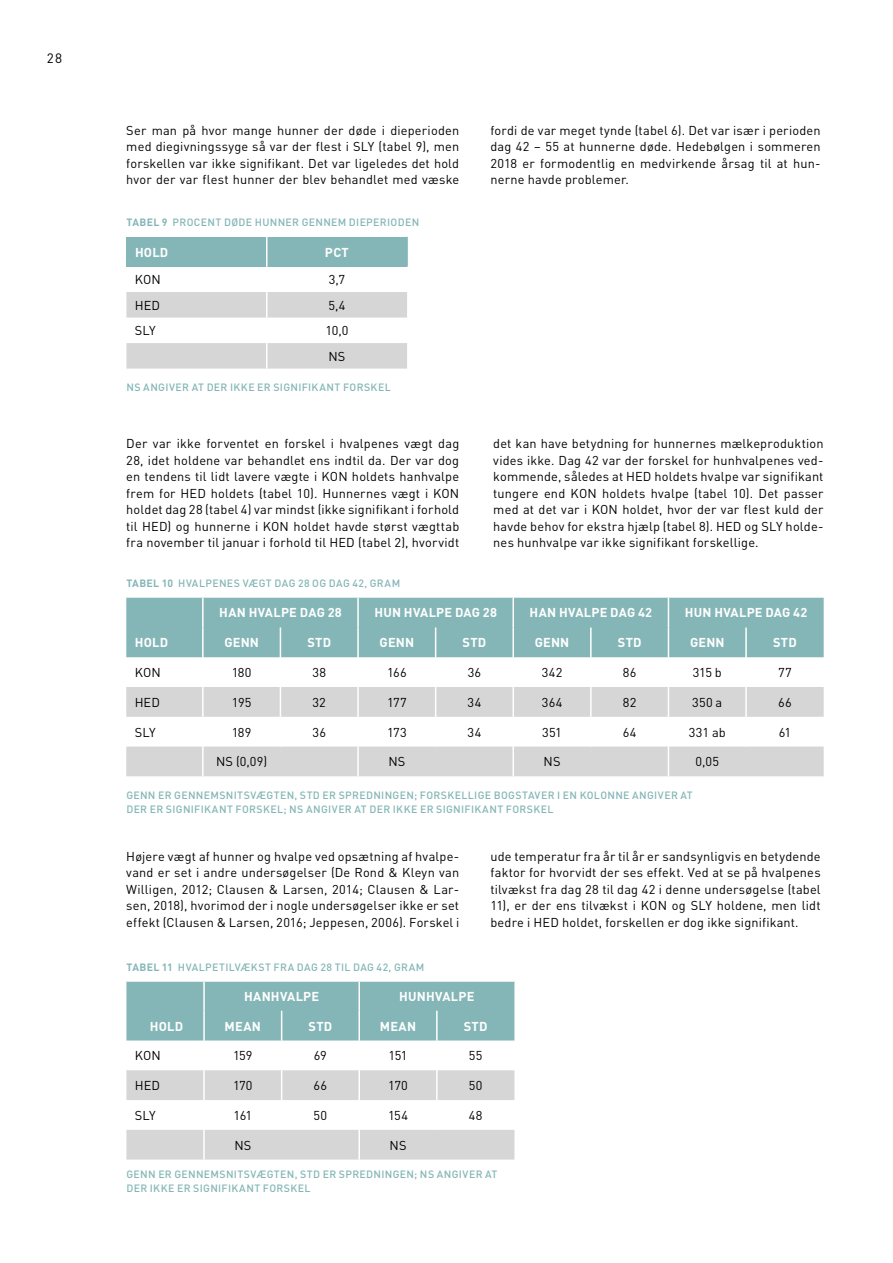
<style>
.page{position:relative;width:893px;height:1263px;background:#fff}
.page>*{position:absolute;margin:0;border:0;box-sizing:border-box;transform-origin:0 0}
.t1{font:13.5px "DIN Pro";color:#000}
.t2{font:12.75px/16.5px "DIN Pro";letter-spacing:.015em;color:#000;text-align:justify}
.t3{font:700 12.75px "DIN Pro";letter-spacing:.015em;color:#fff}
.t4{font:500 10.5px/14.2px "DIN Pro";letter-spacing:.03em;color:#85b6b7}
.s1{font-weight:700}
</style>
<div class="page">
<svg style="left:126px;top:687px;width:698px;height:89px;fill:#d6d6d6"></svg>
<div style="left:126px;top:598px;width:698px;height:59px;background:#85b6b7"></div>
<hr style="left:202px;top:627px;width:2px;height:30px;background:#fff">
<hr style="left:280px;top:627px;width:1px;height:30px;background:#fff">
<hr style="left:357px;top:627px;width:2px;height:30px;background:#fff">
<hr style="left:435px;top:627px;width:1px;height:30px;background:#fff">
<hr style="left:512px;top:627px;width:2px;height:30px;background:#fff">
<hr style="left:590px;top:627px;width:2px;height:30px;background:#fff">
<hr style="left:668px;top:627px;width:1px;height:30px;background:#fff">
<hr style="left:745px;top:627px;width:2px;height:30px;background:#fff">
<hr style="left:202px;top:687px;width:2px;height:30px;background:#fff">
<hr style="left:280px;top:687px;width:1px;height:30px;background:#fff">
<hr style="left:357px;top:687px;width:2px;height:30px;background:#fff">
<hr style="left:435px;top:687px;width:1px;height:30px;background:#fff">
<hr style="left:512px;top:687px;width:2px;height:30px;background:#fff">
<hr style="left:590px;top:687px;width:2px;height:30px;background:#fff">
<hr style="left:668px;top:687px;width:1px;height:30px;background:#fff">
<hr style="left:745px;top:687px;width:2px;height:30px;background:#fff">
<hr style="left:202px;top:717px;width:2px;height:29px;background:#fff">
<svg style="left:280px;top:717px;width:1px;height:29px"></svg>
<hr style="left:357px;top:717px;width:2px;height:29px;background:#fff">
<svg style="left:435px;top:717px;width:1px;height:29px"></svg>
<hr style="left:512px;top:717px;width:2px;height:29px;background:#fff">
<hr style="left:590px;top:717px;width:2px;height:29px;background:#fff">
<svg style="left:668px;top:717px;width:1px;height:29px"></svg>
<hr style="left:745px;top:717px;width:2px;height:29px;background:#fff">
<hr style="left:202px;top:746px;width:2px;height:30px;background:#fff">
<hr style="left:357px;top:746px;width:2px;height:30px;background:#fff">
<hr style="left:512px;top:746px;width:2px;height:30px;background:#fff">
<hr style="left:668px;top:746px;width:1px;height:30px;background:#fff">
<svg style="left:126px;top:1070px;width:388px;height:89px"></svg>
<div style="left:126px;top:982px;width:388px;height:58px;background:#85b6b7"></div>
<hr style="left:358px;top:1011px;width:2px;height:29px;background:#fff">
<hr style="left:436px;top:1011px;width:2px;height:29px;background:#fff">
<hr style="left:203px;top:1070px;width:2px;height:30px;background:#fff">
<hr style="left:281px;top:1070px;width:1px;height:30px;background:#fff">
<hr style="left:358px;top:1070px;width:2px;height:30px;background:#fff">
<hr style="left:436px;top:1070px;width:2px;height:30px;background:#fff">
<hr style="left:203px;top:1100px;width:2px;height:30px;background:#fff">
<hr style="left:281px;top:1100px;width:1px;height:30px;background:#fff">
<hr style="left:358px;top:1100px;width:2px;height:30px;background:#fff">
<hr style="left:436px;top:1100px;width:2px;height:30px;background:#fff">
<hr style="left:203px;top:1130px;width:2px;height:29px;background:#fff">
<hr style="left:358px;top:1130px;width:2px;height:29px;background:#fff">
<div style="left:126px;top:237px;width:141px;height:30px;background:#85b6b7"></div>
<div style="left:267px;top:237px;width:140px;height:30px;background:#85b6b7"></div>
<svg style="left:126px;top:292px;width:281px;height:77px"></svg>
<hr style="left:266px;top:237px;width:1px;height:30px;background:#fff">
<hr style="left:406px;top:237px;width:2px;height:30px;background:#85b6b7">
<p class="t1" style="left:47px;top:48px;width:17px">28</p>
<p class="t2" style="left:126px;top:121px;width:334px">Ser man på hvor mange hunner der døde i dieperioden med diegivningssyge så var der flest i SLY (tabel 9), men forskellen var ikke signifikant. Det var ligeledes det hold hvor der var flest hunner der blev behandlet med væske</p>
<p class="t2" style="left:490px;top:121px;width:332px">fordi de var meget tynde (tabel 6). Det var især i perioden dag 42 – 55 at hunnerne døde. Hedebølgen i sommeren 2018 er formodentlig en medvirkende årsag til at hun&shy;nerne havde problemer.</p>
<p class="t4" style="left:126px;top:213px;width:294px"><span class="s1">TABEL 9</span> PROCENT DØDE HUNNER GENNEM DIEPERIODEN</p>
<p class="t3" style="left:135px;top:241px;width:35px">HOLD</p>
<p class="t3" style="left:325px;top:241px;width:25px">PCT</p>
<p class="t2" style="left:135px;top:270px;width:27px">KON</p>
<p class="t2" style="left:329px;top:270px;width:18px">3,7</p>
<p class="t2" style="left:135px;top:296px;width:27px">HED</p>
<p class="t2" style="left:328px;top:296px;width:19px">5,4</p>
<p class="t2" style="left:135px;top:321px;width:22px">SLY</p>
<p class="t2" style="left:325px;top:317px;width:25px;line-height:25.5px">10,0<br>NS</p>
<p class="t4" style="left:126px;top:379px;width:266px">NS ANGIVER AT DER IKKE ER SIGNIFIKANT FORSKEL</p>
<p class="t2" style="left:126px;top:434px;width:334px">Der var ikke forventet en forskel i hvalpenes vægt dag 28, idet holdene var behandlet ens indtil da. Der var dog en tendens til lidt lavere vægte i KON holdets hanhvalpe frem for HED holdets (tabel 10). Hunnernes vægt i KON holdet dag 28 (tabel 4) var mindst (ikke signifikant i forhold til HED) og hunnerne i KON holdet havde størst vægttab fra november til januar i forhold til HED (tabel 2), hvorvidt</p>
<p class="t4" style="left:126px;top:575px;width:275px"><span class="s1">TABEL 10</span> HVALPENES VÆGT DAG 28 OG DAG 42, GRAM</p>
<p class="t2" style="left:493px;top:434px;width:332px">det kan have betydning for hunnernes mælkeproduktion vides ikke. Dag 42 var der forskel for hunhvalpenes ved&shy;kommende, således at HED holdets hvalpe var signifikant tungere end KON holdets hvalpe (tabel 10). Det passer med at det var i KON holdet, hvor der var flest kuld der havde behov for ekstra hjælp (tabel 8). HED og SLY holde&shy;nes hunhvalpe var ikke signifikant forskellige.</p>
<p class="t3" style="left:219px;top:602px;width:124px">HAN HVALPE DAG 28</p>
<p class="t3" style="left:374px;top:602px;width:124px">HUN HVALPE DAG 28</p>
<p class="t3" style="left:530px;top:602px;width:124px">HAN HVALPE DAG 42</p>
<p class="t3" style="left:685px;top:602px;width:124px">HUN HVALPE DAG 42</p>
<p class="t3" style="left:135px;top:632px;width:35px">HOLD</p>
<p class="t3" style="left:224px;top:632px;width:36px">GENN</p>
<p class="t3" style="left:307px;top:632px;width:25px">STD</p>
<p class="t3" style="left:380px;top:632px;width:36px">GENN</p>
<p class="t3" style="left:463px;top:632px;width:25px">STD</p>
<p class="t3" style="left:535px;top:632px;width:36px">GENN</p>
<p class="t3" style="left:618px;top:632px;width:25px">STD</p>
<p class="t3" style="left:690px;top:632px;width:36px">GENN</p>
<p class="t3" style="left:773px;top:632px;width:25px">STD</p>
<p class="t2" style="left:135px;top:663px;width:27px">KON</p>
<p class="t2" style="left:232px;top:663px;width:21px">180</p>
<p class="t2" style="left:312px;top:663px;width:15px">38</p>
<p class="t2" style="left:387px;top:663px;width:21px">166</p>
<p class="t2" style="left:468px;top:663px;width:15px">36</p>
<p class="t2" style="left:542px;top:663px;width:22px">342</p>
<p class="t2" style="left:623px;top:663px;width:15px">86</p>
<p class="t2" style="left:693px;top:663px;width:31px">315 b</p>
<p class="t2" style="left:778px;top:663px;width:15px">77</p>
<p class="t2" style="left:135px;top:693px;width:27px">HED</p>
<p class="t2" style="left:232px;top:693px;width:21px">195</p>
<p class="t2" style="left:312px;top:693px;width:15px">32</p>
<p class="t2" style="left:387px;top:693px;width:21px">177</p>
<p class="t2" style="left:468px;top:693px;width:15px">34</p>
<p class="t2" style="left:542px;top:693px;width:22px">364</p>
<p class="t2" style="left:623px;top:693px;width:15px">82</p>
<p class="t2" style="left:692px;top:693px;width:32px">350 a</p>
<p class="t2" style="left:778px;top:693px;width:15px">66</p>
<p class="t2" style="left:135px;top:722px;width:22px">SLY</p>
<p class="t2" style="left:232px;top:722px;width:21px">189</p>
<p class="t2" style="left:312px;top:722px;width:15px">36</p>
<p class="t2" style="left:387px;top:722px;width:21px">173</p>
<p class="t2" style="left:468px;top:722px;width:15px">34</p>
<p class="t2" style="left:542px;top:722px;width:21px">351</p>
<p class="t2" style="left:623px;top:722px;width:15px">64</p>
<p class="t2" style="left:689px;top:722px;width:38px">331 ab</p>
<p class="t2" style="left:779px;top:722px;width:14px">61</p>
<p class="t2" style="left:216px;top:752px;width:53px">NS (0,09)</p>
<p class="t2" style="left:388px;top:752px;width:18px">NS</p>
<p class="t2" style="left:544px;top:752px;width:18px">NS</p>
<p class="t2" style="left:695px;top:752px;width:25px">0,05</p>
<p class="t4" style="left:126px;top:786px;width:568px">GENN ER GENNEMSNITSVÆGTEN, STD ER SPREDNINGEN; FORSKELLIGE BOGSTAVER I EN KOLONNE ANGIVER AT<br>DER ER SIGNIFIKANT FORSKEL; NS ANGIVER AT DER IKKE ER SIGNIFIKANT FORSKEL</p>
<p class="t2" style="left:126px;top:847px;width:334px">Højere vægt af hunner og hvalpe ved opsætning af hvalpe&shy;vand er set i andre undersøgelser (De Rond &amp; Kleyn van Willigen, 2012; Clausen &amp; Larsen, 2014; Clausen &amp; Lar&shy;sen, 2018), hvorimod der i nogle undersøgelser ikke er set effekt (Clausen &amp; Larsen, 2016; Jeppesen, 2006). Forskel i</p>
<p class="t2" style="left:490px;top:847px;width:332px">ude temperatur fra år til år er sandsynligvis en betydende faktor for hvorvidt der ses effekt. Ved at se på hvalpenes tilvækst fra dag 28 til dag 42 i denne undersøgelse (tabel 11), er der ens tilvækst i KON og SLY holdene, men lidt bedre i HED holdet, forskellen er dog ikke signifikant.</p>
<p class="t4" style="left:126px;top:959px;width:299px"><span class="s1">TABEL 11</span> HVALPETILVÆKST FRA DAG 28 TIL DAG 42, GRAM</p>
<p class="t3" style="left:244px;top:985px;width:77px">HANHVALPE</p>
<p class="t3" style="left:399px;top:985px;width:77px">HUNHVALPE</p>
<p class="t3" style="left:150px;top:1015px;width:35px">HOLD</p>
<p class="t3" style="left:225px;top:1015px;width:38px">MEAN</p>
<p class="t3" style="left:309px;top:1015px;width:25px">STD</p>
<p class="t3" style="left:380px;top:1015px;width:38px">MEAN</p>
<p class="t3" style="left:464px;top:1015px;width:25px">STD</p>
<p class="t2" style="left:135px;top:1046px;width:27px">KON</p>
<p class="t2" style="left:233px;top:1046px;width:21px">159</p>
<p class="t2" style="left:314px;top:1046px;width:15px">69</p>
<p class="t2" style="left:388px;top:1046px;width:21px">151</p>
<p class="t2" style="left:469px;top:1046px;width:15px">55</p>
<p class="t2" style="left:135px;top:1076px;width:27px">HED</p>
<p class="t2" style="left:233px;top:1076px;width:21px">170</p>
<p class="t2" style="left:314px;top:1076px;width:15px">66</p>
<p class="t2" style="left:388px;top:1076px;width:21px">170</p>
<p class="t2" style="left:469px;top:1076px;width:15px">50</p>
<p class="t2" style="left:135px;top:1106px;width:22px">SLY</p>
<p class="t2" style="left:234px;top:1106px;width:20px">161</p>
<p class="t2" style="left:314px;top:1106px;width:15px">50</p>
<p class="t2" style="left:388px;top:1106px;width:21px">154</p>
<p class="t2" style="left:469px;top:1106px;width:15px">48</p>
<p class="t2" style="left:234px;top:1135px;width:18px">NS</p>
<p class="t2" style="left:390px;top:1135px;width:18px">NS</p>
<p class="t4" style="left:126px;top:1166px;width:373px">GENN ER GENNEMSNITSVÆGTEN, STD ER SPREDNINGEN; NS ANGIVER AT<br>DER IKKE ER SIGNIFIKANT FORSKEL</p>
</div>
